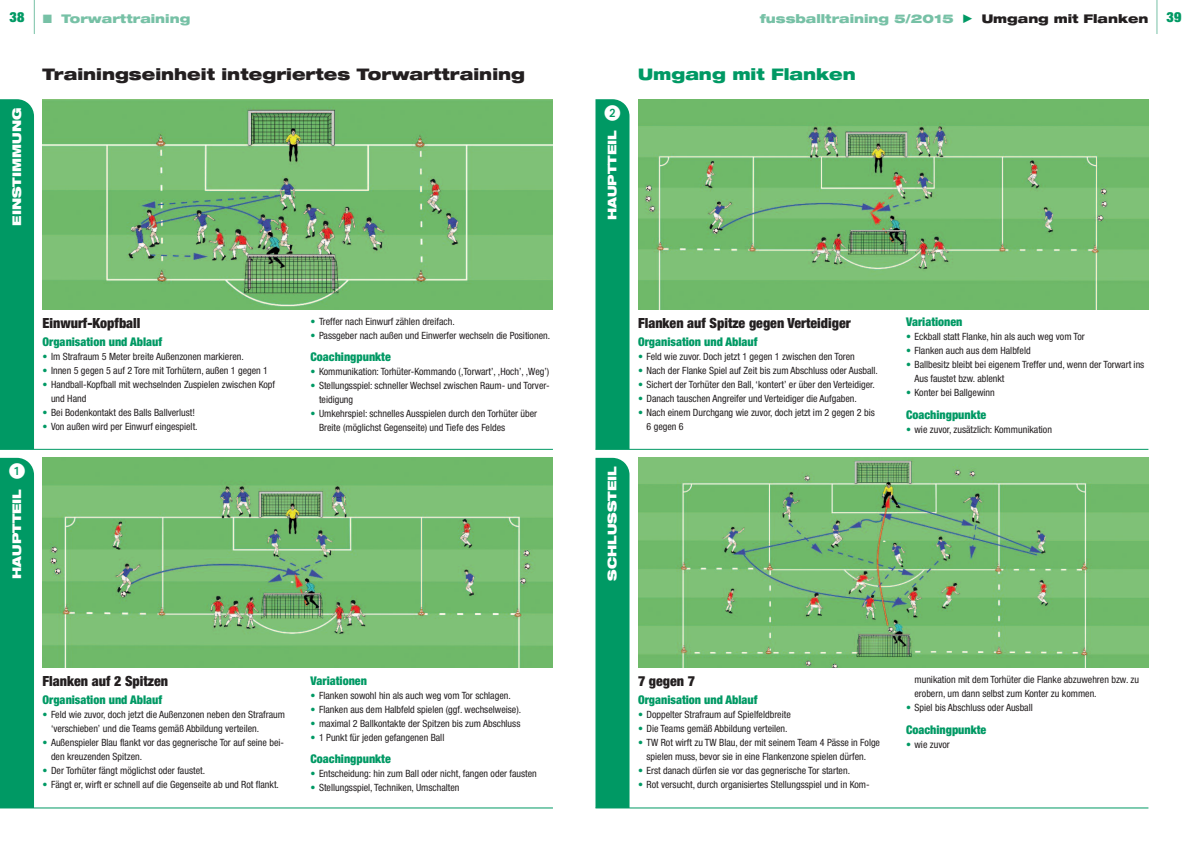
<style>
.page{position:relative;width:1191px;height:842px;background:#fff}
.page>*{position:absolute;margin:0;border:0;box-sizing:border-box;transform-origin:0 0}
.t1{font:900 expanded 16px "Helvetica Neue";color:#231f20}
.t2{font:900 expanded 16px "Helvetica Neue";color:#009964}
.t3{font:900 condensed 14px "Helvetica Neue";color:#231f20}
.t4{font:900 expanded 14px "Helvetica Neue";color:#009964}
.t5{font:900 condensed 12px "Helvetica Neue";color:#009964}
.t6{font:900 expanded 12px "Helvetica Neue";color:#fff}
.t7{font:900 expanded 12px "Helvetica Neue";color:#77c1a6}
.t8{font:900 expanded 12px "Helvetica Neue";color:#231f20}
.t9{font:condensed 10px/14px "Helvetica Neue";color:#231f20}
.s1{font-family:"Mathematical Pi Six";font-weight:400;font-stretch:normal}
.s2{color:#009964}
</style>
<div class="page">
<hr style="left:1156px;top:0;width:1px;height:34px;background:#77c1a6">
<hr style="left:34px;top:0;width:1px;height:34px;background:#77c1a6">
<div style="left:0;top:99px;width:34px;height:350px;background:#009964"></div>
<hr style="left:0;top:449px;width:553px;height:1px;background:#009964">
<hr style="left:595px;top:449px;width:553px;height:1px;background:#009964">
<hr style="left:0;top:808px;width:553px;height:1px;background:#009964">
<div style="left:595px;top:458px;width:34px;height:350px;background:#009964"></div>
<hr style="left:595px;top:808px;width:553px;height:1px;background:#009964">
<img style="left:43px;top:458px;width:510px;height:210px">
<img style="left:43px;top:99px;width:510px;height:210px">
<img style="left:638px;top:458px;width:510px;height:210px">
<img style="left:638px;top:99px;width:510px;height:210px">
<div style="left:595px;top:99px;width:34px;height:350px;background:#009964"></div>
<div style="left:0;top:458px;width:34px;height:350px;background:#009964"></div>
<h2 class="t4" style="left:10px;top:12px;width:16px">38</h2>
<p class="t7" style="left:43px;top:14px;width:149px"><span class="s1">-</span> Torwarttraining</p>
<p class="t7" style="left:759px;top:14px;width:195px">fussballtraining 5/2015</p>
<p class="t8" style="left:981px;top:14px;width:168px">Umgang mit Flanken</p>
<h2 class="t4" style="left:1166px;top:12px;width:16px">39</h2>
<p class="t6" style="left:12px;top:226px;width:119px;rotate:-90deg">EINSTIMMUNG</p>
<h1 class="t1" style="left:43px;top:68px;width:484px">Trainingseinheit integriertes Torwarttraining</h1>
<h1 class="t2" style="left:638px;top:68px;width:219px">Umgang mit Flanken</h1>
<p class="t6" style="left:607px;top:220px;width:91px;rotate:-90deg">HAUPTTEIL</p>
<h2 class="t3" style="left:43px;top:317px;width:99px">Einwurf-Kopfball</h2>
<p class="t5" style="left:43px;top:337px;width:121px">Organisation und Ablauf</p>
<p class="t9" style="left:43px;top:350px;width:203px"><span class="s2">•</span> Im Strafraum 5 Meter breite Außenzonen markieren.</p>
<p class="t9" style="left:43px;top:364px;width:227px"><span class="s2">•</span> Innen 5 gegen 5 auf 2 Tore mit Torhütern, außen 1 gegen 1</p>
<p class="t9" style="left:51px;top:378px;width:226px;text-indent:-9px"><span class="s2">•</span> Handball-Kopfball mit wechselnden Zuspielen zwischen Kopf und Hand</p>
<p class="t9" style="left:43px;top:406px;width:154px"><span class="s2">•</span> Bei Bodenkontakt des Balls Ballverlust!</p>
<p class="t9" style="left:43px;top:420px;width:157px"><span class="s2">•</span> Von außen wird per Einwurf eingespielt.</p>
<p class="t6" style="left:12px;top:579px;width:91px;rotate:-90deg">HAUPTTEIL</p>
<p class="t9" style="left:310px;top:315px;width:146px"><span class="s2">•</span> Treffer nach Einwurf zählen dreifach.</p>
<p class="t9" style="left:310px;top:329px;width:241px"><span class="s2">•</span> Passgeber nach außen und Einwerfer wechseln die Positionen.</p>
<p class="t5" style="left:310px;top:353px;width:82px">Coachingpunkte</p>
<p class="t9" style="left:310px;top:365px;width:240px"><span class="s2">•</span> Kommunikation: Torhüter-Kommando (‚Torwart’, ‚Hoch’, ‚Weg’)</p>
<p class="t9" style="left:319px;top:379px;width:232px;text-indent:-8px"><span class="s2">•</span> Stellungsspiel: schneller Wechsel zwischen Raum- und Torver&shy;teidigung</p>
<p class="t9" style="left:319px;top:407px;width:220px;text-indent:-9px"><span class="s2">•</span> Umkehrspiel: schnelles Ausspielen durch den Torhüter über<br>Breite (möglichst Gegenseite) und Tiefe des Feldes</p>
<p class="t6" style="left:607px;top:581px;width:116px;rotate:-90deg">SCHLUSSTEIL</p>
<h2 class="t3" style="left:638px;top:317px;width:214px">Flanken auf Spitze gegen Verteidiger</h2>
<p class="t5" style="left:638px;top:337px;width:121px">Organisation und Ablauf</p>
<p class="t9" style="left:638px;top:350px;width:218px"><span class="s2">•</span> Feld wie zuvor. Doch jetzt 1 gegen 1 zwischen den Toren</p>
<p class="t9" style="left:638px;top:364px;width:241px"><span class="s2">•</span> Nach der Flanke Spiel auf Zeit bis zum Abschluss oder Ausball.</p>
<p class="t9" style="left:638px;top:378px;width:238px"><span class="s2">•</span> Sichert der Torhüter den Ball, ‘kontert’ er über den Verteidiger.</p>
<p class="t9" style="left:638px;top:392px;width:220px"><span class="s2">•</span> Danach tauschen Angreifer und Verteidiger die Aufgaben.</p>
<p class="t9" style="left:646px;top:406px;width:230px;text-indent:-9px"><span class="s2">•</span> Nach einem Durchgang wie zuvor, doch jetzt im 2 gegen 2 bis<br>6 gegen 6</p>
<p class="t5" style="left:906px;top:317px;width:58px">Variationen</p>
<p class="t9" style="left:906px;top:330px;width:180px"><span class="s2">•</span> Eckball statt Flanke, hin als auch weg vom Tor</p>
<p class="t9" style="left:906px;top:344px;width:126px"><span class="s2">•</span> Flanken auch aus dem Halbfeld</p>
<p class="t9" style="left:914px;top:358px;width:231px;text-indent:-9px"><span class="s2">•</span> Ballbesitz bleibt bei eigenem Treffer und, wenn der Torwart ins<br>Aus faustet bzw. ablenkt</p>
<p class="t9" style="left:906px;top:386px;width:90px"><span class="s2">•</span> Konter bei Ballgewinn</p>
<p class="t5" style="left:906px;top:410px;width:82px">Coachingpunkte</p>
<p class="t9" style="left:906px;top:423px;width:147px"><span class="s2">•</span> wie zuvor, zusätzlich: Kommunikation</p>
<h2 class="t3" style="left:43px;top:676px;width:127px">Flanken auf 2 Spitzen</h2>
<p class="t5" style="left:43px;top:696px;width:121px">Organisation und Ablauf</p>
<p class="t9" style="left:51px;top:709px;width:235px;text-indent:-8px"><span class="s2">•</span> Feld wie zuvor, doch jetzt die Außenzonen neben den Strafraum ‘verschieben’ und die Teams gemäß Abbildung verteilen.</p>
<p class="t9" style="left:51px;top:737px;width:234px;text-indent:-8px"><span class="s2">•</span> Außenspieler Blau flankt vor das gegnerische Tor auf seine bei&shy;den kreuzenden Spitzen.</p>
<p class="t9" style="left:43px;top:765px;width:164px"><span class="s2">•</span> Der Torhüter fängt möglichst oder faustet.</p>
<p class="t9" style="left:43px;top:779px;width:238px"><span class="s2">•</span> Fängt er, wirft er schnell auf die Gegenseite ab und Rot flankt.</p>
<p class="t5" style="left:310px;top:676px;width:58px">Variationen</p>
<p class="t9" style="left:310px;top:689px;width:202px"><span class="s2">•</span> Flanken sowohl hin als auch weg vom Tor schlagen.</p>
<p class="t9" style="left:310px;top:703px;width:212px"><span class="s2">•</span> Flanken aus dem Halbfeld spielen (ggf. wechselweise).</p>
<p class="t9" style="left:310px;top:717px;width:211px"><span class="s2">•</span> maximal 2 Ballkontakte der Spitzen bis zum Abschluss</p>
<p class="t9" style="left:310px;top:731px;width:135px"><span class="s2">•</span> 1 Punkt für jeden gefangenen Ball</p>
<p class="t5" style="left:310px;top:755px;width:82px">Coachingpunkte</p>
<p class="t9" style="left:310px;top:767px;width:228px"><span class="s2">•</span> Entscheidung: hin zum Ball oder nicht, fangen oder fausten</p>
<p class="t9" style="left:310px;top:781px;width:150px"><span class="s2">•</span> Stellungsspiel, Techniken, Umschalten</p>
<h2 class="t3" style="left:638px;top:676px;width:59px">7 gegen 7</h2>
<p class="t5" style="left:638px;top:696px;width:121px">Organisation und Ablauf</p>
<p class="t9" style="left:638px;top:709px;width:154px"><span class="s2">•</span> Doppelter Strafraum auf Spielfeldbreite</p>
<p class="t9" style="left:638px;top:723px;width:151px"><span class="s2">•</span> Die Teams gemäß Abbildung verteilen.</p>
<p class="t9" style="left:638px;top:737px;width:243px;text-align:center"><span class="s2">•</span> TW Rot wirft zu TW Blau, der mit seinem Team 4 Pässe in Folge spielen muss, bevor sie in eine Flankenzone spielen dürfen.</p>
<p class="t9" style="left:638px;top:765px;width:213px"><span class="s2">•</span> Erst danach dürfen sie vor das gegnerische Tor starten.</p>
<p class="t9" style="left:638px;top:779px;width:233px"><span class="s2">•</span> Rot versucht, durch organisiertes Stellungsspiel und in Kom-</p>
<p class="t9" style="left:914px;top:674px;width:226px">munikation mit dem Torhüter die Flanke abzuwehren bzw. zu erobern, um dann selbst zum Konter zu kommen.</p>
<p class="t9" style="left:906px;top:702px;width:128px"><span class="s2">•</span> Spiel bis Abschluss oder Ausball</p>
<p class="t5" style="left:906px;top:725px;width:82px">Coachingpunkte</p>
<p class="t9" style="left:906px;top:738px;width:45px"><span class="s2">•</span> wie zuvor</p>
</div>
